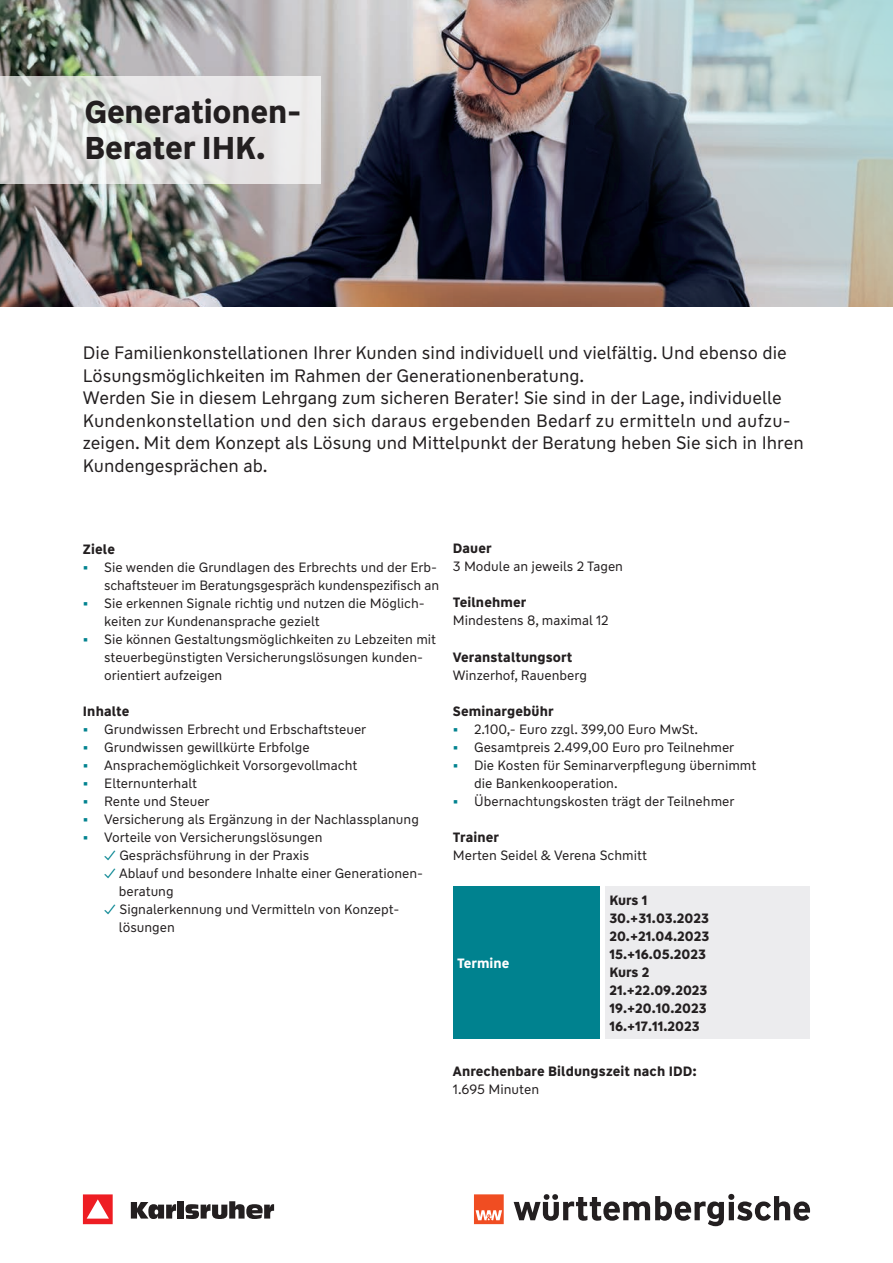
<style>
.page{position:relative;width:893px;height:1263px;background:#fff}
.page>*{position:absolute;margin:0;border:0;box-sizing:border-box;transform-origin:0 0}
.t1{font:700 31.5px/36px "WW Type";letter-spacing:-.005em;color:#231f20}
.t2{font:18px/22.5px "WW Type";color:#231f20}
.t3{font:13.5px/18px "WW Type";color:#231f20}
.t4{font:700 13.5px/18px "WW Type";letter-spacing:.01em;color:#231f20}
.t5{font:700 13.5px "WW Type";color:#fff}
.s1{font-weight:700;color:#00828f}
.s2{color:#00828f}
</style>
<div class="page">
<img style="left:0;top:0;width:264px;height:306px">
<svg style="left:0;top:77px;width:264px;height:107px;background:#dedfdd"></svg>
<div style="left:453px;top:887px;width:148px;height:152px;background:#00828f"></div>
<div style="left:605px;top:887px;width:205px;height:152px;background:#ececee"></div>
<img style="left:264px;top:0;width:629px;height:306px">
<svg style="left:514px;top:1194px;width:296px;height:32px"></svg>
<svg style="left:474px;top:1194px;width:30px;height:30px"></svg>
<svg style="left:83px;top:1194px;width:30px;height:30px"></svg>
<svg style="left:131px;top:1202px;width:45px;height:17px"></svg>
<div style="left:178px;top:1201px;width:6px;height:17px;background:#231f20"></div>
<svg style="left:185px;top:1201px;width:89px;height:18px"></svg>
<h1 class="t1" style="left:84px;top:94px;width:219px">Generationen-<br>Berater IHK.</h1>
<p class="t2" style="left:83px;top:342px;width:722px">Die Familienkonstellationen Ihrer Kunden sind individuell und vielfältig. Und ebenso die Lösungsmöglichkeiten im Rahmen der Generationenberatung.<br>Werden Sie in diesem Lehrgang zum sicheren Berater! Sie sind in der Lage, individuelle Kundenkonstellation und den sich daraus ergebenden Bedarf zu ermitteln und aufzu&shy;zeigen. Mit dem Konzept als Lösung und Mittelpunkt der Beratung heben Sie sich in Ihren Kundengesprächen ab.</p>
<p class="t4" style="left:83px;top:540px;width:34px">Ziele</p>
<p class="t3" style="left:83px;top:558px;width:358px;text-align:right"><span class="s1">•</span> Sie wenden die Grundlagen des Erbrechts und der Erb&shy;schaftsteuer im Beratungsgespräch kundenspezifisch an</p>
<p class="t3" style="left:104px;top:594px;width:322px;text-indent:-21px"><span class="s1">•</span> Sie erkennen Signale richtig und nutzen die Möglich&shy;keiten zur Kundenansprache gezielt</p>
<p class="t3" style="left:104px;top:630px;width:333px;text-indent:-21px"><span class="s1">•</span> Sie können Gestaltungsmöglichkeiten zu Lebzeiten mit steuerbegünstigten Versicherungslösungen kunden&shy;orientiert aufzeigen</p>
<p class="t4" style="left:83px;top:702px;width:48px">Inhalte</p>
<p class="t3" style="left:83px;top:720px;width:285px"><span class="s1">•</span> Grundwissen Erbrecht und Erbschaftsteuer</p>
<p class="t3" style="left:83px;top:738px;width:228px"><span class="s1">•</span> Grundwissen gewillkürte Erbfolge</p>
<p class="t3" style="left:83px;top:756px;width:276px"><span class="s1">•</span> Ansprachemöglichkeit Vorsorgevollmacht</p>
<p class="t3" style="left:83px;top:774px;width:116px"><span class="s1">•</span> Elternunterhalt</p>
<p class="t3" style="left:83px;top:792px;width:128px"><span class="s1">•</span> Rente und Steuer</p>
<p class="t3" style="left:83px;top:810px;width:337px"><span class="s1">•</span> Versicherung als Ergänzung in der Nachlassplanung</p>
<p class="t3" style="left:83px;top:828px;width:241px"><span class="s1">•</span> Vorteile von Versicherungslösungen</p>
<p class="t3" style="left:104px;top:846px;width:207px"><span class="s2">✓</span> Gesprächsführung in der Praxis</p>
<p class="t3" style="left:119px;top:864px;width:306px;text-indent:-15px"><span class="s2">✓</span> Ablauf und besondere Inhalte einer Generationen&shy;beratung</p>
<p class="t3" style="left:119px;top:900px;width:282px;text-indent:-15px"><span class="s2">✓</span> Signalerkennung und Vermitteln von Konzept&shy;lösungen</p>
<p class="t4" style="left:453px;top:540px;width:40px">Dauer</p>
<p class="t3" style="left:453px;top:558px;width:172px">3 Module an jeweils 2 Tagen</p>
<p class="t4" style="left:453px;top:594px;width:75px">Teilnehmer</p>
<p class="t3" style="left:453px;top:612px;width:157px">Mindestens 8, maximal 12</p>
<p class="t4" style="left:453px;top:648px;width:121px">Veranstaltungsort</p>
<p class="t3" style="left:453px;top:666px;width:136px">Winzerhof, Rauenberg</p>
<p class="t4" style="left:453px;top:702px;width:102px">Seminargebühr</p>
<p class="t3" style="left:453px;top:720px;width:247px"><span class="s1">•</span> 2.100,- Euro zzgl. 399,00 Euro MwSt.</p>
<p class="t3" style="left:453px;top:738px;width:283px"><span class="s1">•</span> Gesamtpreis 2.499,00 Euro pro Teilnehmer</p>
<p class="t3" style="left:474px;top:756px;width:284px;text-indent:-21px"><span class="s1">•</span> Die Kosten für Seminarverpflegung übernimmt die Bankenkooperation.</p>
<p class="t3" style="left:453px;top:792px;width:283px"><span class="s1">•</span> Übernachtungskosten trägt der Teilnehmer</p>
<p class="t4" style="left:453px;top:828px;width:48px">Trainer</p>
<p class="t3" style="left:453px;top:846px;width:196px">Merten Seidel &amp; Verena Schmitt</p>
<p class="t5" style="left:457px;top:954px;width:54px">Termine</p>
<p class="t4" style="left:609px;top:891px;width:101px">Kurs 1<br>30.+31.03.2023<br>20.+21.04.2023<br>15.+16.05.2023<br>Kurs 2<br>21.+22.09.2023<br>19.+20.10.2023<br>16.+17.11.2023</p>
<p class="t4" style="left:453px;top:1062px;width:246px">Anrechenbare Bildungszeit nach IDD:</p>
<p class="t3" style="left:453px;top:1080px;width:88px">1.695 Minuten</p>
</div>
